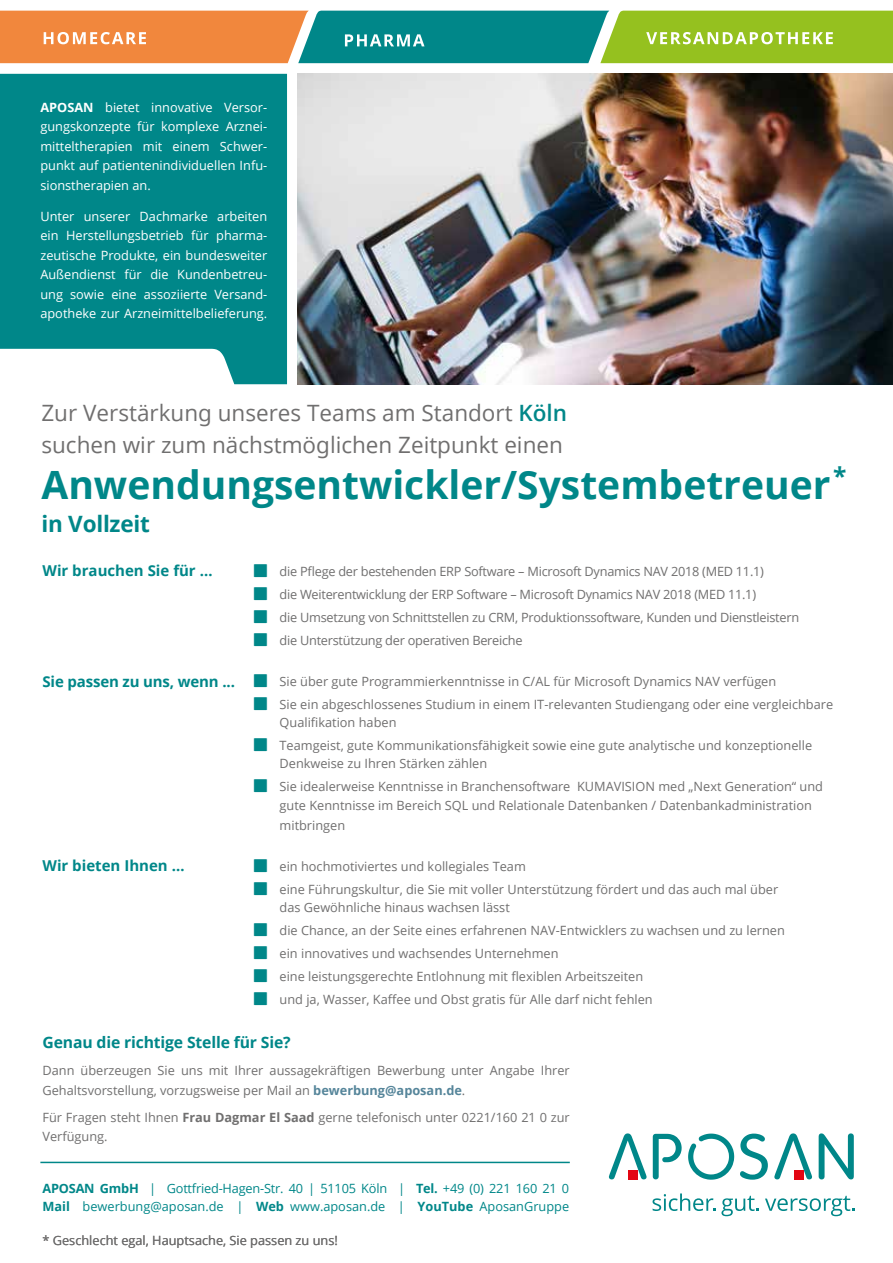
<style>
.page{position:relative;width:893px;height:1263px;background:#fff}
.page>*{position:absolute;margin:0;border:0;box-sizing:border-box;transform-origin:0 0}
.t1{font:700 39px "Open Sans";color:#008789}
.t2{font:22.5px/31.5px "Open Sans";color:#706f6f}
.t3{font:700 22.5px "Open Sans";letter-spacing:-.01em;color:#008789}
.t4{font:700 15.75px "Open Sans";letter-spacing:-.01em;color:#008789}
.t5{font:700 15px "Open Sans";color:#008789}
.t6{font:12.75px/23px "Open Sans";color:#706f6f}
.t7{font:12.75px/19.5px "Open Sans";color:#fff;text-align:justify}
.t8{font:12.75px/23px "Open Sans";letter-spacing:-.02em;color:#706f6f}
.t9{font:12.75px/18px "Open Sans";color:#008789}
.s1{font-weight:700}
.s2{font-weight:600;color:#008789}
.s3{font-weight:700;color:#55859a}
</style>
<div class="page">
<svg style="left:653px;top:1193px;width:202px;height:23px"></svg>
<svg style="left:688px;top:1133px;width:46px;height:47px"></svg>
<svg style="left:819px;top:1133px;width:35px;height:46px"></svg>
<svg style="left:740px;top:1133px;width:28px;height:47px"></svg>
<svg style="left:774px;top:1133px;width:38px;height:46px"></svg>
<svg style="left:609px;top:1133px;width:38px;height:46px"></svg>
<div style="left:628px;top:1170px;width:10px;height:9px;background:#e30613"></div>
<svg style="left:653px;top:1134px;width:29px;height:45px"></svg>
<hr style="left:40px;top:1162px;width:530px;height:1px;background:#008789">
<svg style="left:0;top:74px;width:287px;height:310px;background:#179193"></svg>
<svg style="left:0;top:11px;width:893px;height:52px;background:#8a9f58"></svg>
<img style="left:298px;top:74px;width:595px;height:310px">
<p class="t7" style="left:40px;top:97px;width:228px"><span class="s1">APOSAN</span> bietet innovative Versor&shy;gungskonzepte für komplexe Arznei&shy;mitteltherapien mit einem Schwer&shy;punkt auf patientenindividuellen Infu&shy;sionstherapien an.</p>
<p class="t7" style="left:40px;top:206px;width:228px">Unter unserer Dachmarke arbeiten ein Herstellungsbetrieb für pharma&shy;zeutische Produkte, ein bundesweiter Außendienst für die Kundenbetreu&shy;ung sowie eine assoziierte Versand&shy;apotheke zur Arzneimittelbelieferung.</p>
<h2 class="t2" style="left:41px;top:397px;width:527px">Zur Verstärkung unseres Teams am Standort <span class="s2">Köln </span>suchen wir zum nächstmöglichen Zeitpunkt einen</h2>
<h1 class="t1" style="left:41px;top:457px;width:807px">Anwendungsentwickler/Systembetreuer <sup>*</sup></h1>
<h2 class="t3" style="left:41px;top:508px;width:110px">in Vollzeit</h2>
<p class="t5" style="left:43px;top:560px;width:171px">Wir brauchen Sie für …</p>
<p class="t8" style="left:280px;top:559px;width:521px">die Pflege der bestehenden ERP Software – Microsoft Dynamics NAV 2018 (MED 11.1)<br>die Weiterentwicklung der ERP Software – Microsoft Dynamics NAV 2018 (MED 11.1)<br>die Umsetzung von Schnittstellen zu CRM, Produktionssoftware, Kunden und Dienstleistern die Unterstützung der operativen Bereiche</p>
<p class="t5" style="left:43px;top:670px;width:194px">Sie passen zu uns, wenn ...</p>
<p class="t6" style="left:280px;top:669px;width:555px">Sie über gute Programmierkenntnisse in C/AL für Microsoft Dynamics NAV verfügen<br>Sie ein abgeschlossenes Studium in einem IT-relevanten Studiengang oder eine vergleichbare</p>
<p class="t6" style="left:280px;top:710px;width:534px">Qualifikation haben<br>Teamgeist, gute Kommunikationsfähigkeit sowie eine gute analytische und konzeptionelle</p>
<p class="t6" style="left:280px;top:751px;width:545px">Denkweise zu Ihren Stärken zählen<br>Sie idealerweise Kenntnisse in Branchensoftware KUMAVISION med „Next Generation“ und</p>
<p class="t6" style="left:280px;top:796px;width:534px;line-height:19.5px">gute Kenntnisse im Bereich SQL und Relationale Datenbanken / Datenbankadministration mitbringen</p>
<p class="t5" style="left:43px;top:855px;width:143px">Wir bieten Ihnen …</p>
<p class="t6" style="left:280px;top:854px;width:500px">ein hochmotiviertes und kollegiales Team<br>eine Führungskultur, die Sie mit voller Unterstützung fördert und das auch mal über</p>
<p class="t6" style="left:280px;top:895px;width:507px">das Gewöhnliche hinaus wachsen lässt<br>die Chance, an der Seite eines erfahrenen NAV-Entwicklers zu wachsen und zu lernen ein innovatives und wachsendes Unternehmen<br>eine leistungsgerechte Entlohnung mit flexiblen Arbeitszeiten<br>und ja, Wasser, Kaffee und Obst gratis für Alle darf nicht fehlen</p>
<p class="t4" style="left:43px;top:1031px;width:250px">Genau die richtige Stelle für Sie?</p>
<p class="t6" style="left:43px;top:1060px;width:529px;line-height:19.5px">Dann überzeugen Sie uns mit Ihrer aussagekräftigen Bewerbung unter Angabe Ihrer<br>Gehaltsvorstellung, vorzugsweise per Mail an <span class="s3">bewerbung@aposan.de</span>.</p>
<p class="t6" style="left:43px;top:1107px;width:529px;line-height:19.5px">Für Fragen steht Ihnen <span class="s1">Frau Dagmar El Saad</span> gerne telefonisch unter 0221/160 21 0 zur<br>Verfügung.</p>
<p class="t9" style="left:43px;top:1179px;width:528px"><span class="s1">APOSAN GmbH</span> | Gottfried-Hagen-Str. 40 | 51105 Köln | <span class="s1">Tel.</span> +49 (0) 221 160 21 0<br><span class="s1">Mail</span> bewerbung@aposan.de | <span class="s1">Web</span> www.aposan.de | <span class="s1">YouTube</span> AposanGruppe</p>
<p class="t6" style="left:43px;top:1229px;width:297px">* Geschlecht egal, Hauptsache, Sie passen zu uns!</p>
</div>
